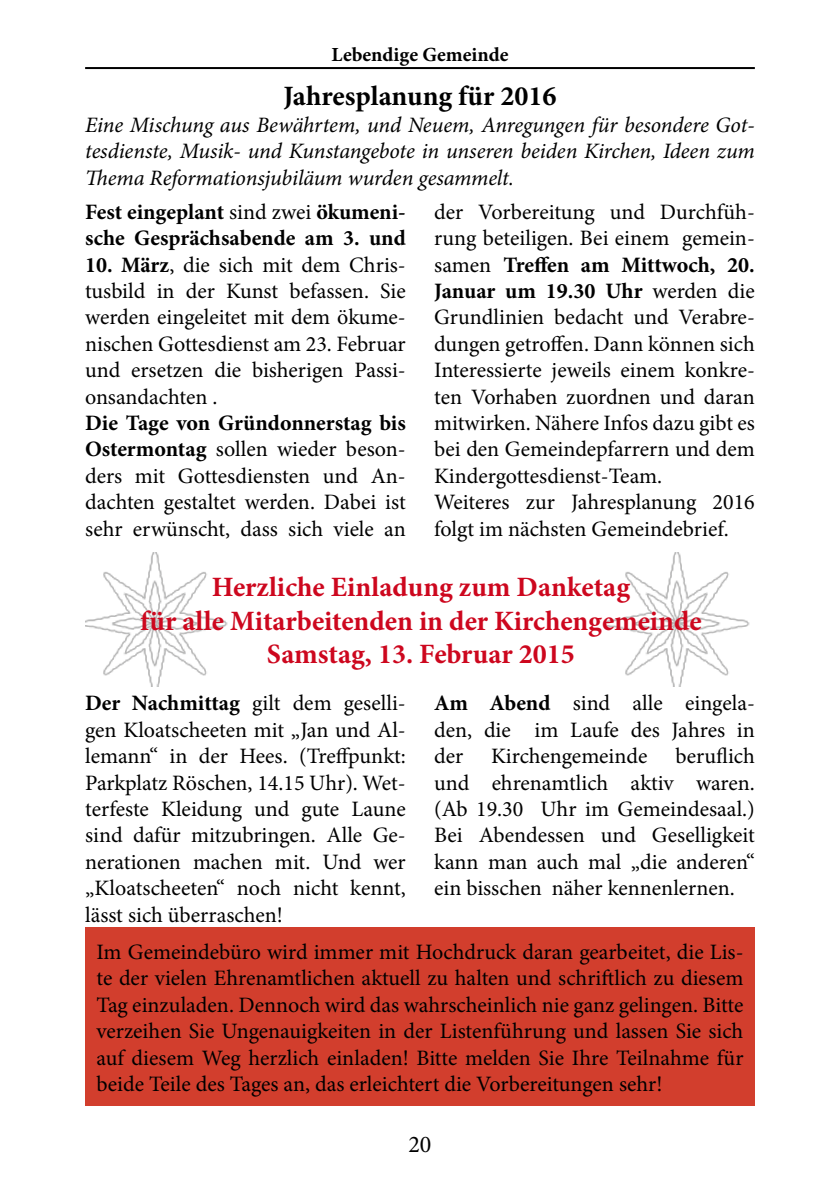
<style>
.page{position:relative;width:840px;height:1191px;background:#fff}
.page>*{position:absolute;margin:0;border:0;box-sizing:border-box;transform-origin:0 0}
.t1{font:700 28px/33.6px "Minion Pro";color:#cd071e;text-align:center}
.t2{font:700 28px "Minion Pro";color:#000}
.t3{font:24px "Minion Pro";color:#000}
.t4{font:22px/26.4px "Minion Pro";color:#000;text-align:justify}
.t5{font:italic 22px/26.4px "Minion Pro";letter-spacing:-.01em;color:#000;text-align:justify}
.t6{font:700 22px/26.4px "Minion Pro";color:#000}
.t7{font:700 20px "Minion Pro";color:#000}
.s1{font-weight:700}
.s2{font-weight:400}
</style>
<div class="page">
<hr style="left:85px;top:67px;width:669px;height:2px;background:#000">
<img style="left:607px;top:552px;width:143px;height:135px">
<img style="left:85px;top:552px;width:143px;height:135px">
<div style="left:85px;top:927px;width:669px;height:179px;background:#d23e2d"></div>
<p class="t7" style="left:331px;top:40px;width:178px">Lebendige Gemeinde</p>
<p class="t2" style="left:283px;top:77px;width:274px">Jahresplanung für 2016</p>
<p class="t5" style="left:85px;top:112px;width:671px">Eine Mischung aus Bewährtem, und Neuem, Anregungen für besondere Got&shy;tesdienste, Musik- und Kunstangebote in unseren beiden Kirchen, Ideen zum Thema Reformationsjubiläum wurden gesammelt.</p>
<p class="t4" style="left:434px;top:199px;width:322px;text-align:left">der Vorbereitung und Durchfüh&shy;rung beteiligen. Bei einem gemein&shy;samen <span class="s1">Treffen am Mittwoch, 20.<br>Januar um 19.30 Uhr</span> werden die Grundlinien bedacht und Verabre&shy;dungen getroffen. Dann können sich Interessierte jeweils einem konkre&shy;ten Vorhaben zuordnen und daran mitwirken. Nähere Infos dazu gibt es bei den Gemeindepfarrern und dem Kindergottesdienst-Team.<br>Weiteres zur Jahresplanung 2016 folgt im nächsten Gemeindebrief.</p>
<p class="t6" style="left:85px;top:198px;width:322px">Fest eingeplant <span class="s2">sind zwei</span> ökumeni&shy;sche Gesprächsabende am 3. und</p>
<p class="t4" style="left:85px;top:251px;width:322px"><span class="s1">10. März</span>, die sich mit dem Chris&shy;tusbild in der Kunst befassen. Sie werden eingeleitet mit dem ökume&shy;nischen Gottesdienst am 23. Februar und ersetzen die bisherigen Passi&shy;onsandachten .</p>
<p class="t4" style="left:85px;top:410px;width:322px"><span class="s1">Die Tage von Gründonnerstag bis Ostermontag</span> sollen wieder beson&shy;ders mit Gottesdiensten und An&shy;dachten gestaltet werden. Dabei ist sehr erwünscht, dass sich viele an</p>
<p class="t1" style="left:140px;top:570px;width:562px">Herzliche Einladung zum Danketag<br>für alle Mitarbeitenden in der Kirchengemeinde<br>Samstag, 13. Februar 2015</p>
<p class="t4" style="left:434px;top:690px;width:322px"><span class="s1">Am Abend</span> sind alle eingela&shy;den, die im Laufe des Jahres in der</p>
<p class="t4" style="left:85px;top:690px;width:322px"><span class="s1">Der Nachmittag</span> gilt dem geselli&shy;gen Kloatscheeten mit „Jan und Al&shy;lemann“ in der Hees. (Treffpunkt:<br>Parkplatz Röschen, 14.15 Uhr). Wet&shy;terfeste Kleidung und gute Laune sind dafür mitzubringen. Alle Ge&shy;nerationen machen mit. Und wer „Kloatscheeten“ noch nicht kennt, lässt sich überraschen!</p>
<p class="t4" style="left:434px;top:743px;width:322px;text-indent:241px">beruflich und ehrenamtlich aktiv waren. (Ab 19.30 Uhr im Gemeindesaal.)<br>Bei Abendessen und Geselligkeit kann man auch mal „die anderen“ ein bisschen näher kennenlernen.</p>
<p class="t4" style="left:491px;top:743px;width:158px">Kirchengemeinde</p>
<p class="t4" style="left:96px;top:938px;width:648px">Im Gemeindebüro wird immer mit Hochdruck daran gearbeitet, die Lis&shy;te der vielen Ehrenamtlichen aktuell zu halten und schriftlich zu diesem Tag einzuladen. Dennoch wird das wahrscheinlich nie ganz gelingen. Bitte verzeihen Sie Ungenauigkeiten in der Listenführung und lassen Sie sich auf diesem Weg herzlich einladen! Bitte melden Sie Ihre Teilnahme für beide Teile des Tages an, das erleichtert die Vorbereitungen sehr!</p>
<p class="t3" style="left:408px;top:1128px;width:25px">20</p>
</div>
